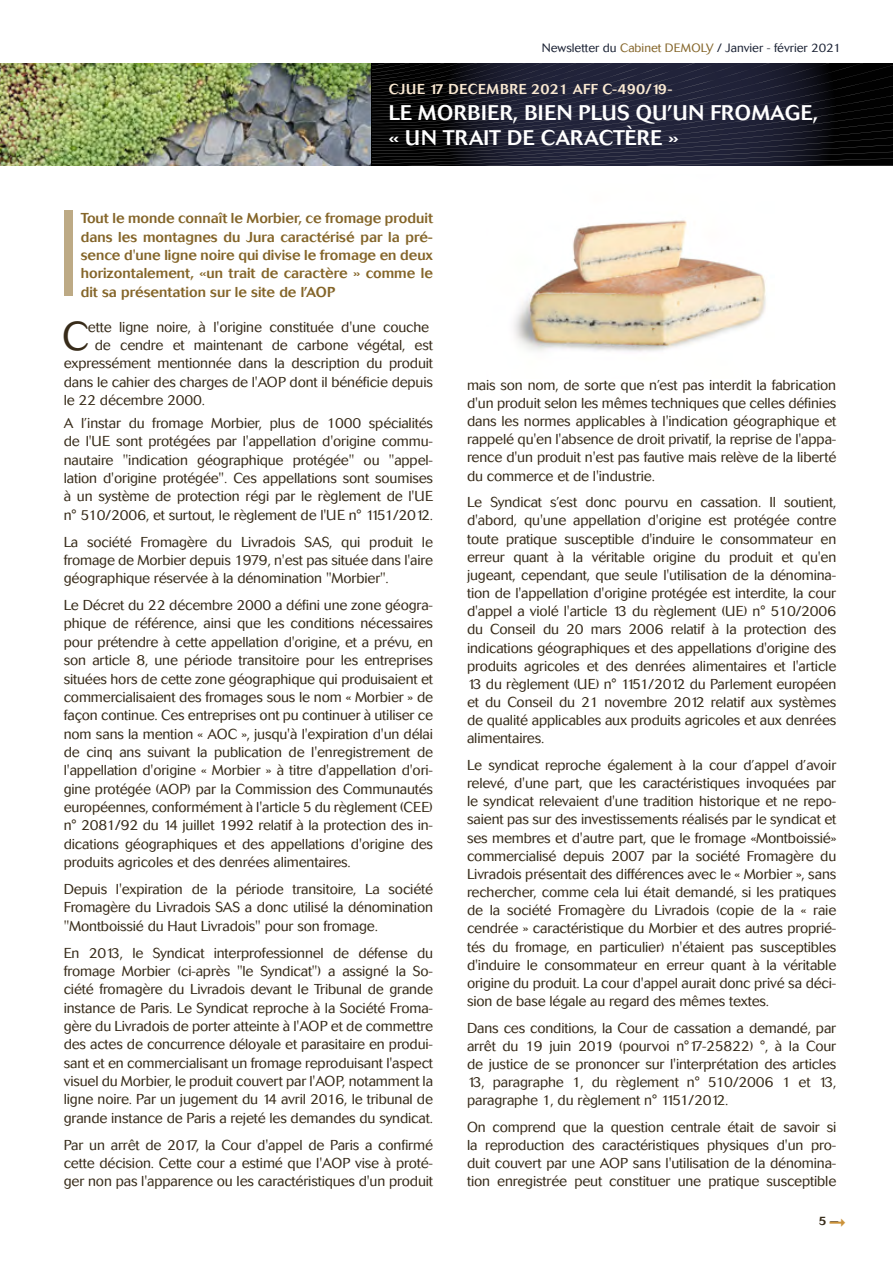
<style>
.page{position:relative;width:893px;height:1263px;background:#fff}
.page>*{position:absolute;margin:0;border:0;box-sizing:border-box;transform-origin:0 0}
.t1{font:300 39.75px "Cosmos";color:#372b19}
.t2{font:500 21px/25.2px "Cosmos";letter-spacing:.02em;color:#fff}
.t3{font:300 14.25px/18.1px "Cosmos";letter-spacing:-.01em;color:#372b19;text-align:justify}
.t4{font:500 14.25px/18.3px "Cosmos";color:#846529;text-align:justify}
.t5{font:500 14.25px "Cosmos";letter-spacing:.03em;color:#fae9d2}
.t6{font:300 12px "Cosmos";color:#1b2234}
.t7{font:500 12px "Cosmos";color:#372b19}
.s1{color:#846529}
</style>
<div class="page">
<img style="left:0;top:64px;width:372px;height:102px">
<svg style="left:372px;top:64px;width:521px;height:102px;background:#191a28"></svg>
<img style="left:514px;top:220px;width:252px;height:132px">
<div style="left:64px;top:210px;width:8px;height:86px;background:#bdaa85"></div>
<p class="t6" style="left:542px;top:41px;width:300px">Newsletter du <span class="s1">Cabinet DEMOLY</span> / Janvier - février 2021</p>
<p class="t5" style="left:389px;top:81px;width:285px">CJUE 17 DECEMBRE 2021 AFF C-490/19-</p>
<h2 class="t2" style="left:389px;top:100px;width:431px">LE MORBIER, BIEN PLUS QU’UN FROMAGE, « UN TRAIT DE CARACTÈRE »</h2>
<p class="t4" style="left:81px;top:209px;width:354px">Tout le monde connaît le Morbier, ce fromage produit dans les montagnes du Jura caractérisé par la pré&shy;sence d'une ligne noire qui divise le fromage en deux horizontalement, «un trait de caractère » comme le dit sa présentation sur le site de l’AOP</p>
<h1 class="t1" style="left:62px;top:314px;width:28px">C</h1>
<p class="t3" style="left:88px;top:318px;width:343px">ette ligne noire, à l'origine constituée d'une couche</p>
<p class="t3" style="left:95px;top:336px;width:340px">de cendre et maintenant de carbone végétal, est</p>
<p class="t3" style="left:64px;top:355px;width:371px">expressément mentionnée dans la description du produit</p>
<p class="t3" style="left:64px;top:373px;width:371px">dans le cahier des charges de l'AOP dont il bénéficie depuis</p>
<p class="t3" style="left:64px;top:391px;width:143px">le 22 décembre 2000.</p>
<p class="t3" style="left:64px;top:414px;width:371px">A l’instar du fromage Morbier, plus de 1000 spécialités de l'UE sont protégées par l'appellation d'origine commu&shy;nautaire "indication géographique protégée" ou "appel&shy;lation d'origine protégée". Ces appellations sont soumises à un système de protection régi par le règlement de l'UE n° 510/2006, et surtout, le règlement de l'UE n° 1151/2012.</p>
<p class="t3" style="left:64px;top:533px;width:371px">La société Fromagère du Livradois SAS, qui produit le fromage de Morbier depuis 1979, n'est pas située dans l'aire géographique réservée à la dénomination "Morbier".</p>
<p class="t3" style="left:64px;top:596px;width:371px">Le Décret du 22 décembre 2000 a défini une zone géogra&shy;phique de référence, ainsi que les conditions nécessaires pour prétendre à cette appellation d'origine, et a prévu, en son article 8, une période transitoire pour les entreprises situées hors de cette zone géographique qui produisaient et commercialisaient des fromages sous le nom « Morbier » de façon continue. Ces entreprises ont pu continuer à utiliser ce nom sans la mention « AOC », jusqu'à l'expiration d'un délai de cinq ans suivant la publication de l'enregistrement de l'appellation d'origine « Morbier » à titre d'appellation d'ori&shy;gine protégée (AOP) par la Commission des Communautés européennes, conformément à l'article 5 du règlement (CEE) n° 2081/92 du 14 juillet 1992 relatif à la protection des in&shy;dications géographiques et des appellations d'origine des produits agricoles et des denrées alimentaires.</p>
<p class="t3" style="left:64px;top:880px;width:371px">Depuis l'expiration de la période transitoire, La société Fromagère du Livradois SAS a donc utilisé la dénomination "Montboissié du Haut Livradois" pour son fromage.</p>
<p class="t3" style="left:64px;top:944px;width:371px">En 2013, le Syndicat interprofessionnel de défense du fromage Morbier (ci-après "le Syndicat") a assigné la So&shy;ciété fromagère du Livradois devant le Tribunal de grande instance de Paris. Le Syndicat reproche à la Société Froma&shy;gère du Livradois de porter atteinte à l'AOP et de commettre des actes de concurrence déloyale et parasitaire en produi&shy;sant et en commercialisant un fromage reproduisant l'aspect visuel du Morbier, le produit couvert par l'AOP, notamment la ligne noire. Par un jugement du 14 avril 2016, le tribunal de grande instance de Paris a rejeté les demandes du syndicat.</p>
<p class="t3" style="left:64px;top:1136px;width:371px">Par un arrêt de 2017, la Cour d'appel de Paris a confirmé cette décision. Cette cour a estimé que l'AOP vise à proté&shy;ger non pas l'apparence ou les caractéristiques d'un produit</p>
<p class="t3" style="left:467px;top:376px;width:371px">mais son nom, de sorte que n’est pas interdit la fabrication d'un produit selon les mêmes techniques que celles définies dans les normes applicables à l'indication géographique et rappelé qu'en l'absence de droit privatif, la reprise de l'appa&shy;rence d'un produit n'est pas fautive mais relève de la liberté du commerce et de l'industrie.</p>
<p class="t3" style="left:467px;top:493px;width:371px">Le Syndicat s’est donc pourvu en cassation. Il soutient, d'abord, qu'une appellation d'origine est protégée contre toute pratique susceptible d'induire le consommateur en erreur quant à la véritable origine du produit et qu'en jugeant, cependant, que seule l'utilisation de la dénomina&shy;tion de l'appellation d'origine protégée est interdite, la cour d'appel a violé l'article 13 du règlement (UE) n° 510/2006 du Conseil du 20 mars 2006 relatif à la protection des indications géographiques et des appellations d'origine des produits agricoles et des denrées alimentaires et l'article 13 du règlement (UE) n° 1151/2012 du Parlement européen et du Conseil du 21 novembre 2012 relatif aux systèmes de qualité applicables aux produits agricoles et aux denrées alimentaires.</p>
<p class="t3" style="left:467px;top:756px;width:371px">Le syndicat reproche également à la cour d’appel d’avoir relevé, d'une part, que les caractéristiques invoquées par le syndicat relevaient d'une tradition historique et ne repo&shy;saient pas sur des investissements réalisés par le syndicat et ses membres et d'autre part, que le fromage «Montboissié» commercialisé depuis 2007 par la société Fromagère du Livradois présentait des différences avec le « Morbier », sans rechercher, comme cela lui était demandé, si les pratiques de la société Fromagère du Livradois (copie de la « raie cendrée » caractéristique du Morbier et des autres proprié&shy;tés du fromage, en particulier) n'étaient pas susceptibles d'induire le consommateur en erreur quant à la véritable origine du produit. La cour d'appel aurait donc privé sa déci&shy;sion de base légale au regard des mêmes textes.</p>
<p class="t3" style="left:467px;top:1019px;width:371px">Dans ces conditions, la Cour de cassation a demandé, par arrêt du 19 juin 2019 (pourvoi n°17-25822) °, à la Cour de justice de se prononcer sur l'interprétation des articles 13, paragraphe 1, du règlement n° 510/2006 1 et 13, paragraphe 1, du règlement n° 1151/2012.</p>
<p class="t3" style="left:467px;top:1118px;width:371px">On comprend que la question centrale était de savoir si la reproduction des caractéristiques physiques d'un pro&shy;duit couvert par une AOP sans l'utilisation de la dénomina&shy;tion enregistrée peut constituer une pratique susceptible</p>
<p class="t7" style="left:819px;top:1214px;width:22px">5 —</p>
</div>
